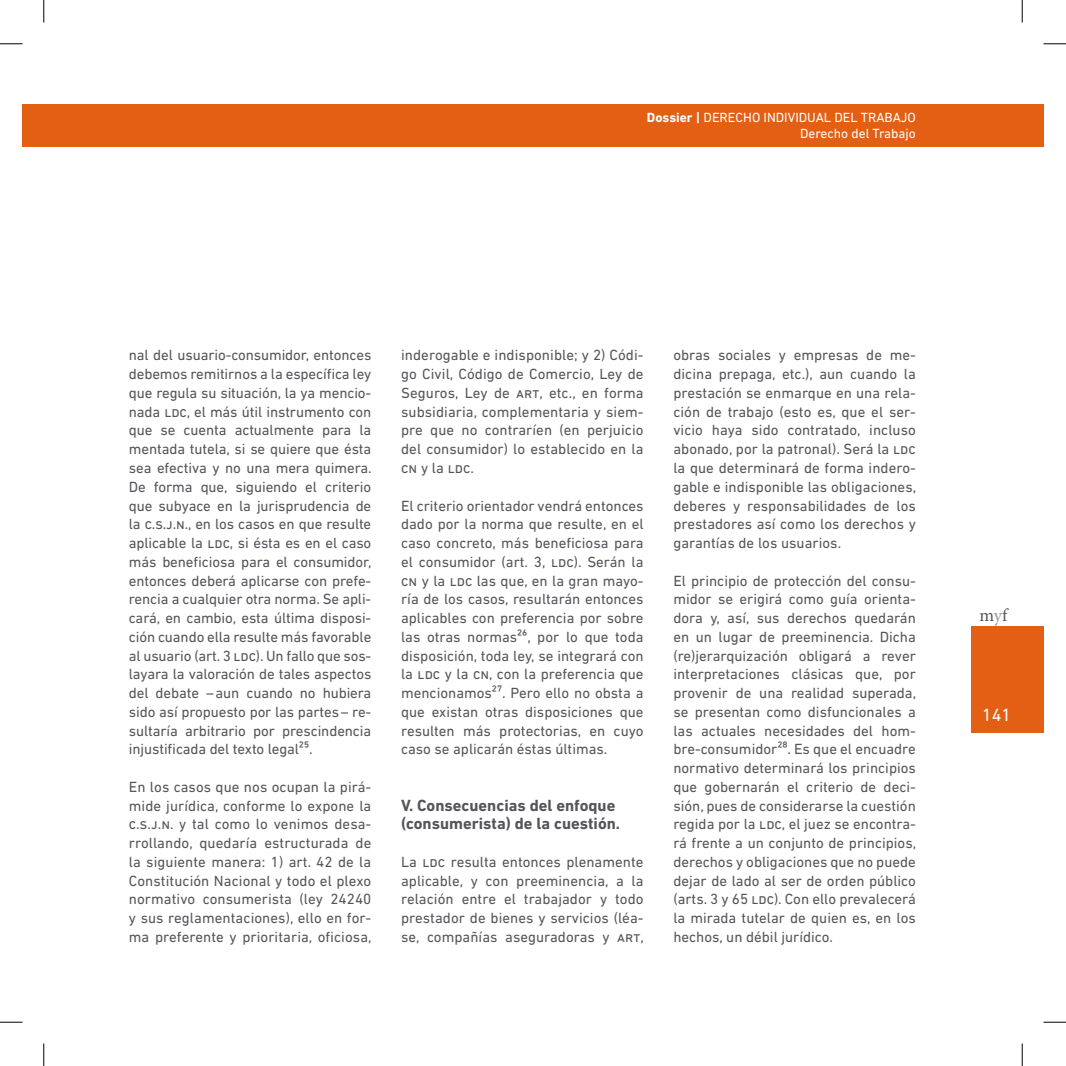
<style>
.page{position:relative;width:1066px;height:1066px;background:#fff}
.page>*{position:absolute;margin:0;border:0;box-sizing:border-box;transform-origin:0 0}
.t1{font:18px "Minion Pro";color:#54555a}
.t2{font:18px "DIN Next LT Pro";color:#fff}
.t3{font:700 16.5px "DIN Next LT Pro";color:#54555a}
.t4{font:15px/18.8px "DIN Next LT Pro";letter-spacing:.005em;color:#54555a;text-align:justify}
.t5{font:13.5px/16.2px "DIN Next LT Pro";color:#fff;text-align:right}
.s1{font-weight:700}
.s2{color:#959599}
</style>
<div class="page">
<div style="left:44px;top:104px;width:999px;height:43px;background:#e25f14"></div>
<div style="left:971px;top:626px;width:72px;height:107px;background:#e25f14"></div>
<div style="left:22px;top:104px;width:22px;height:43px;background:#e25f14"></div>
<svg style="left:0;top:44px;width:22px;height:1px"></svg>
<svg style="left:1043px;top:44px;width:22px;height:1px"></svg>
<svg style="left:0;top:1021px;width:22px;height:1px"></svg>
<svg style="left:1043px;top:1021px;width:22px;height:1px"></svg>
<svg style="left:44px;top:0;width:1px;height:23px"></svg>
<svg style="left:44px;top:1043px;width:1px;height:22px"></svg>
<svg style="left:1021px;top:0;width:1px;height:23px"></svg>
<svg style="left:1021px;top:1043px;width:1px;height:22px"></svg>
<p class="t5" style="left:647px;top:109px;width:270px"><span class="s1">Dossier |</span> DERECHO INDIVIDUAL DEL TRABAJO<br>Derecho del Trabajo</p>
<p class="t4" style="left:129px;top:346px;width:244px">nal del usuario-consumidor, entonces debemos remitirnos a la específica ley que regula su situación, la ya mencio&shy;nada Ldc, el más útil instrumento con que se cuenta actualmente para la mentada tutela, si se quiere que ésta sea efectiva y no una mera quimera.<br>De forma que, siguiendo el criterio que subyace en la jurisprudencia de la C.s.j .n ., en los casos en que resulte aplicable la Ldc, si ésta es en el caso más beneficiosa para el consumidor, entonces deberá aplicarse con prefe&shy;rencia a cualquier otra norma. Se apli&shy;cará, en cambio, esta última disposi&shy;ción cuando ella resulte más favorable al usuario (art. 3 Ldc). Un fallo que sos&shy;layara la valoración de tales aspectos del debate –aun cuando no hubiera sido así propuesto por las partes– re&shy;sultaría arbitrario por prescindencia injustificada del texto legal²⁵.</p>
<p class="t4" style="left:129px;top:777px;width:244px">En los casos que nos ocupan la pirá&shy;mide jurídica, conforme lo expone la C.s.j.n. y tal como lo venimos desa&shy;rrollando, quedaría estructurada de la siguiente manera: 1) art. 42 de la Constitución Nacional y todo el plexo normativo consumerista (ley 24240 y sus reglamentaciones), ello en for&shy;ma preferente y prioritaria, oficiosa,</p>
<p class="t4" style="left:401px;top:346px;width:244px">inderogable e indisponible; y 2) Códi&shy;go Civil, Código de Comercio, Ley de Seguros, Ley de Art, etc., en forma subsidiaria, complementaria y siem&shy;pre que no contraríen (en perjuicio del consumidor) lo establecido en la CN y la Ldc.</p>
<p class="t4" style="left:401px;top:496px;width:244px">El criterio orientador vendrá entonces dado por la norma que resulte, en el caso concreto, más beneficiosa para el consumidor (art. 3, Ldc). Serán la CN y la Ldc las que, en la gran mayo&shy;ría de los casos, resultarán entonces aplicables con preferencia por sobre las otras normas²⁶, por lo que toda disposición, toda ley, se integrará con la Ldc y la CN, con la preferencia que mencionamos²⁷. Pero ello no obsta a que existan otras disposiciones que resulten más protectorias, en cuyo caso se aplicarán éstas últimas.</p>
<p class="t3" style="left:401px;top:795px;width:216px">V. Consecuencias del enfoque</p>
<p class="t3" style="left:401px;top:814px;width:220px">(consumerista) de la cuestión.</p>
<p class="t4" style="left:401px;top:852px;width:244px">La Ldc resulta entonces plenamente aplicable, y con preeminencia, a la relación entre el trabajador y todo prestador de bienes y servicios (léa&shy;se, compañías aseguradoras y Art,</p>
<p class="t4" style="left:673px;top:346px;width:244px">obras sociales y empresas de me&shy;dicina prepaga, etc.), aun cuando la prestación se enmarque en una rela&shy;ción de trabajo (esto es, que el ser&shy;vicio haya sido contratado, incluso abonado, por la patronal). Será la Ldc la que determinará de forma indero&shy;gable e indisponible las obligaciones, deberes y responsabilidades de los prestadores así como los derechos y garantías de los usuarios.</p>
<p class="t4" style="left:673px;top:571px;width:244px">El principio de protección del consu&shy;midor se erigirá como guía orienta&shy;dora y, así, sus derechos quedarán en un lugar de preeminencia. Dicha (re)jerarquización obligará a rever interpretaciones clásicas que, por provenir de una realidad superada, se presentan como disfuncionales a las actuales necesidades del hom&shy;bre-consumidor²⁸. Es que el encuadre normativo determinará los principios que gobernarán el criterio de deci&shy;sión, pues de considerarse la cuestión regida por la Ldc, el juez se encontra&shy;rá frente a un conjunto de principios, derechos y obligaciones que no puede dejar de lado al ser de orden público (arts. 3 y 65 Ldc). Con ello prevalecerá la mirada tutelar de quien es, en los hechos, un débil jurídico.</p>
<p class="t1" style="left:979px;top:603px;width:29px">m<span class="s2">y</span>f</p>
<p class="t2" style="left:982px;top:704px;width:31px">141</p>
</div>
